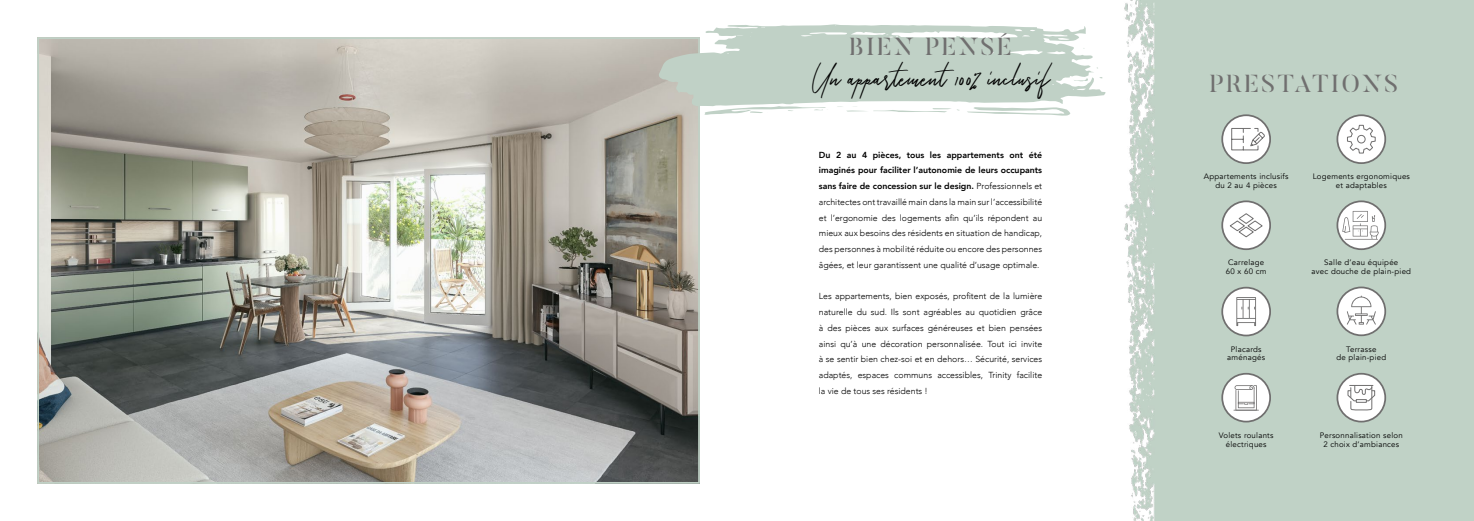
<style>
.page{position:relative;width:1474px;height:521px;background:#fff}
.page>*{position:absolute;margin:0;border:0;box-sizing:border-box;transform-origin:0 0}
.t1{font:43.75px "Serrona Script";color:#000}
.t2{font:24.5px "Butler Stencil";letter-spacing:.1em;color:#706f6f}
.t3{font:300 8.75px/15.8px "Avenir";color:#000;text-align:justify}
.t4{font:7.88px/8.8px "Avenir";letter-spacing:.03em;color:#000;text-align:center}
.s1{font-weight:800}
</style>
<div class="page">
<img style="left:837px;top:0;width:636px;height:521px">
<img style="left:40px;top:40px;width:657px;height:441px">
<div style="left:37px;top:37px;width:663px;height:447px;border:2px solid #c0d1c6"></div>
<div style="left:1222px;top:288px;width:48px;height:47px;background:#fff;border-radius:50%"></div>
<div style="left:1221px;top:287px;width:49px;height:49px;border:2px solid #706f6f;border-radius:50%"></div>
<svg style="left:1236px;top:297px;width:19px;height:29px"></svg>
<svg style="left:1337px;top:201px;width:48px;height:48px"></svg>
<div style="left:1336px;top:200px;width:50px;height:50px;border:2px solid #706f6f;border-radius:50%"></div>
<svg style="left:1342px;top:211px;width:36px;height:29px"></svg>
<div style="left:1222px;top:115px;width:48px;height:48px;background:#fff;border-radius:50%"></div>
<div style="left:1221px;top:114px;width:49px;height:50px;border:2px solid #706f6f;border-radius:50%"></div>
<svg style="left:1231px;top:128px;width:34px;height:23px"></svg>
<div style="left:1337px;top:374px;width:48px;height:48px;background:#fff;border-radius:50%"></div>
<div style="left:1336px;top:373px;width:50px;height:49px;border:2px solid #706f6f;border-radius:50%"></div>
<svg style="left:1347px;top:385px;width:28px;height:26px"></svg>
<div style="left:1337px;top:287px;width:48px;height:48px;background:#fff;border-radius:50%"></div>
<div style="left:1336px;top:286px;width:50px;height:50px;border:2px solid #706f6f;border-radius:50%"></div>
<svg style="left:1347px;top:296px;width:28px;height:29px"></svg>
<div style="left:1222px;top:374px;width:48px;height:48px;background:#fff;border-radius:50%"></div>
<div style="left:1221px;top:373px;width:49px;height:49px;border:2px solid #706f6f;border-radius:50%"></div>
<svg style="left:1233px;top:385px;width:25px;height:26px"></svg>
<svg style="left:1222px;top:201px;width:48px;height:48px"></svg>
<div style="left:1221px;top:200px;width:49px;height:50px;border:2px solid #706f6f;border-radius:50%"></div>
<svg style="left:1228px;top:210px;width:35px;height:30px"></svg>
<div style="left:1337px;top:115px;width:48px;height:48px;background:#fff;border-radius:50%"></div>
<div style="left:1336px;top:114px;width:50px;height:50px;border:2px solid #706f6f;border-radius:50%"></div>
<svg style="left:1347px;top:124px;width:28px;height:30px"></svg>
<svg style="left:658px;top:24px;width:447px;height:82px;fill:#c0d1c6"></svg>
<svg style="left:966px;top:107px;width:104px;height:9px"></svg>
<svg style="left:1073px;top:78px;width:15px;height:4px"></svg>
<svg style="left:837px;top:107px;width:122px;height:5px"></svg>
<svg style="left:704px;top:106px;width:122px;height:9px"></svg>
<div style="left:747px;top:39px;width:224px;height:20px;background:#c0d1c6"></div>
<svg style="left:971px;top:39px;width:74px;height:10px"></svg>
<h2 class="t2" style="left:849px;top:31px;width:164px">BIEN PENSÉ</h2>
<h1 class="t1" style="left:810px;top:51px;width:242px">Un appartement 100% inclusif</h1>
<p class="t3" style="left:819px;top:147px;width:225px"><span class="s1">Du 2 au 4 pièces, tous les appartements ont été imaginés pour faciliter l’autonomie de leurs occupants sans faire de concession sur le design.</span> Professionnels et architectes ont travaillé main dans la main sur l’accessibilité et l’ergonomie des logements afin qu’ils répondent au mieux aux besoins des résidents en situation de handicap, des personnes à mobilité réduite ou encore des personnes âgées, et leur garantissent une qualité d’usage optimale.</p>
<p class="t3" style="left:819px;top:288px;width:225px">Les appartements, bien exposés, profitent de la lumière naturelle du sud. Ils sont agréables au quotidien grâce à des pièces aux surfaces généreuses et bien pensées ainsi qu’à une décoration personnalisée. Tout ici invite à se sentir bien chez-soi et en dehors… Sécurité, services adaptés, espaces communs accessibles, Trinity facilite la vie de tous ses résidents !</p>
<h2 class="t2" style="left:1209px;top:68px;width:190px">PRESTATIONS</h2>
<p class="t4" style="left:1203px;top:172px;width:86px">Appartements inclusifs du 2 au 4 pièces</p>
<p class="t4" style="left:1312px;top:172px;width:99px">Logements ergonomiques et adaptables</p>
<p class="t4" style="left:1225px;top:258px;width:42px;text-align:left">Carrelage<br>60 x 60 cm</p>
<p class="t4" style="left:1311px;top:258px;width:101px">Salle d’eau équipée<br>avec douche de plain-pied</p>
<p class="t4" style="left:1227px;top:345px;width:39px">Placards aménagés</p>
<p class="t4" style="left:1218px;top:431px;width:56px">Volets roulants électriques</p>
<p class="t4" style="left:1336px;top:345px;width:51px">Terrasse<br>de plain-pied</p>
<p class="t4" style="left:1319px;top:431px;width:84px">Personnalisation selon<br>2 choix d’ambiances</p>
</div>
